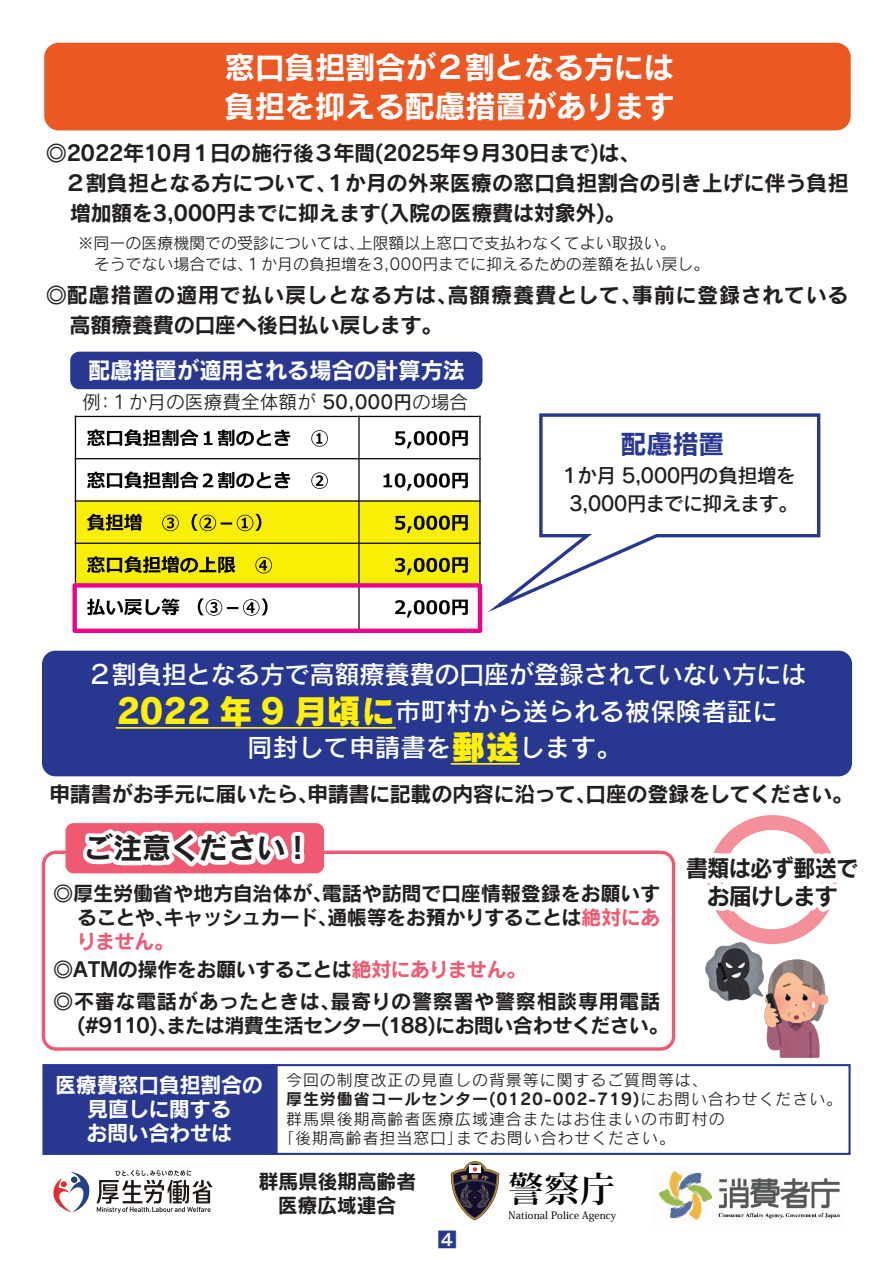
<style>
.page{position:relative;width:893px;height:1263px;background:#fff}
.page>*{position:absolute;margin:0;border:0;box-sizing:border-box;transform-origin:0 0}
.t1{font:700 34.8px "Koz Min Pro";color:#030303}
.t2{font:34.05px "Rodin Pro EB";color:#fff101}
.t3{font:30.9px/39px "Rodin Pro B";letter-spacing:-.03em;color:#fff}
.t4{font:29.7px "Rodin Pro B";letter-spacing:-.035em;color:#231f20}
.t5{font:26.4px "Rodin Pro B";color:#283890}
.t6{font:25.5px/37px "Rodin Pro DB";letter-spacing:-.02em;color:#fff}
.t7{font:25.5px "Rodin Pro DB";color:#fff}
.t8{font:23.4px/28px "Rodin Pro B";letter-spacing:-.045em;color:#231f20;text-align:center;scale:.96 1}
.t9{font:23.1px "Rodin Pro B";letter-spacing:-.02em;color:#fff}
.t10{font:21.3px/30px "Rodin Pro B";letter-spacing:-.02em;color:#231f20}
.t11{font:21.3px/24px "Rodin Pro B";letter-spacing:-.025em;color:#fff;text-align:center}
.t12{font:21.3px "Rodin Pro B";letter-spacing:.025em;color:#231f20}
.t13{font:21.3px "Rodin Pro B";letter-spacing:.03em;color:#231f20}
.t14{font:20.25px/24px "Rodin Pro B";letter-spacing:-.025em;color:#231f20}
.t15{font:20.25px "Rodin Pro B";letter-spacing:.025em;color:#231f20}
.t16{font:20.25px "Rodin Pro DB";color:#283890}
.t17{font:20.1px/28.3px "Rodin Pro DB";letter-spacing:-.05em;color:#231f20;text-align:center}
.t18{font:18.75px "Rodin Pro M";color:#231f20}
.t19{font:15.9px/21.3px "Rodin Pro M";color:#231f20}
.t20{font:15.9px/19.5px "Rodin Pro M";letter-spacing:.06em;color:#231f20}
.t21{font:15.9px "Rodin Pro B";letter-spacing:.06em;color:#231f20}
.t22{font:500 10.2px "Koz Min Pro";letter-spacing:.01em;color:#030303}
.s1{font-family:"Rodin Pro DB"}
.s2{font-family:"Rodin Pro EB";font-size:34.05px;color:#fff101}
.s3{color:#f05972}
.s4{font-family:"Rodin Pro M"}
</style>
<div class="page">
<div style="left:70px;top:352px;width:412px;height:37px;background:#283890;border-radius:9px"></div>
<div style="left:44px;top:43px;width:807px;height:87px;background:#eb5823;border-radius:14px"></div>
<div style="left:75px;top:501px;width:284px;height:42px;background:#f9ee06"></div>
<div style="left:359px;top:501px;width:121px;height:42px;background:#f9ee06"></div>
<div style="left:75px;top:543px;width:284px;height:42px;background:#f9ee06"></div>
<div style="left:359px;top:543px;width:121px;height:42px;background:#f9ee06"></div>
<hr style="left:358px;top:416px;width:2px;height:214px;background:#030303">
<hr style="left:75px;top:458px;width:406px;height:1px;background:#030303">
<hr style="left:75px;top:500px;width:406px;height:2px;background:#030303">
<hr style="left:75px;top:543px;width:406px;height:1px;background:#030303">
<hr style="left:75px;top:416px;width:1px;height:167px;background:#030303">
<hr style="left:75px;top:416px;width:406px;height:1px;background:#030303">
<svg style="left:87px;top:429px;width:241px;height:18px"></svg>
<svg style="left:395px;top:430px;width:73px;height:18px"></svg>
<svg style="left:87px;top:471px;width:241px;height:18px"></svg>
<svg style="left:383px;top:473px;width:85px;height:18px"></svg>
<svg style="left:87px;top:514px;width:174px;height:17px"></svg>
<svg style="left:395px;top:515px;width:73px;height:18px"></svg>
<svg style="left:87px;top:556px;width:185px;height:17px"></svg>
<svg style="left:395px;top:557px;width:73px;height:18px"></svg>
<svg style="left:87px;top:598px;width:181px;height:18px"></svg>
<svg style="left:395px;top:600px;width:73px;height:17px"></svg>
<svg style="left:476px;top:413px;width:345px;height:206px"></svg>
<div style="left:72px;top:583px;width:410px;height:50px;border:4px solid #ed028c"></div>
<div style="left:42px;top:850px;width:633px;height:201px;border:3px solid #f05972;border-radius:13px"></div>
<div style="left:66px;top:823px;width:258px;height:50px;background:#f05972;border-radius:8px"></div>
<svg style="left:79px;top:776px;width:230px;height:98px"></svg>
<div style="left:42px;top:651px;width:810px;height:125px;background:#283890;border-radius:13px"></div>
<hr style="left:116px;top:727px;width:279px;height:2px;background:#fff101">
<hr style="left:451px;top:763px;width:68px;height:2px;background:#fff101">
<svg style="left:707px;top:815px;width:130px;height:120px"></svg>
<img style="left:705px;top:935px;width:124px;height:124px">
<div style="left:43px;top:1065px;width:234px;height:89px;background:#283890"></div>
<div style="left:42px;top:1064px;width:236px;height:91px;border:2px solid #283890"></div>
<div style="left:269px;top:1064px;width:582px;height:91px;border:2px solid #283890"></div>
<svg style="left:451px;top:1161px;width:48px;height:59px"></svg>
<svg style="left:53px;top:1172px;width:37px;height:40px"></svg>
<svg style="left:96px;top:1170px;width:116px;height:43px"></svg>
<img style="left:653px;top:1166px;width:187px;height:55px">
<h3 class="t3" style="left:224px;top:46px;width:452px">窓口負担割合が２割となる方には負担を抑える配慮措置があります</h3>
<p class="t10" style="left:65px;top:137px;width:785px;text-indent:-19px">◎2022年10月１日の施行後３年間(2025年９月30日までは) 、<br>２割負担となる方について１、か月の外来医療の窓口負担割合の引き上げに伴う負担増加額を3,000円までに抑えます(入院の医療費は対象外。(</p>
<p class="t19" style="left:357px;top:231px;width:320px">上限額以上窓口で支払わなくてよい取扱い。</p>
<p class="t19" style="left:94px;top:231px;width:617px;text-indent:-16px">※同一の医療機関での受診については、<br>そうでない場合では１、か月の負担増を3,000円までに抑えるための差額を払い戻し。</p>
<p class="t12" style="left:632px;top:281px;width:218px">事前に登録されている</p>
<p class="t10" style="left:46px;top:279px;width:414px;text-align:center">◎配慮措置の適用で払い戻しとなる方は、高額療養費の口座へ後日払い戻します。</p>
<p class="t13" style="left:447px;top:281px;width:196px">高額療養費として、</p>
<p class="t9" style="left:88px;top:354px;width:379px">配慮措置が適用される場合の計算方法</p>
<p class="t18" style="left:96px;top:390px;width:374px">：１か月の医療費全体額が <span class="s1">50,000円</span>の場合</p>
<p class="t18" style="left:82px;top:390px;width:20px">例</p>
<p class="t5" style="left:621px;top:427px;width:106px">配慮措置</p>
<p class="t17" style="left:560px;top:460px;width:240px">１か月 5,000円の負担増を<br>3,000円までに抑えます。</p>
<p class="t6" style="left:293px;top:655px;width:514px;text-indent:-206px">２割負担となる方で高額療養費の口座が登録されていない方には<span class="s2">月頃に</span>市町村から送られる被保険者証に</p>
<h2 class="t2" style="left:116px;top:688px;width:170px">2022 年 9</h2>
<p class="t7" style="left:247px;top:731px;width:376px">同封して申請書を<span class="s2">郵送</span>します。</p>
<p class="t10" style="left:49px;top:778px;width:805px">申請書がお手元に届いたら申請書に記載の内容に沿って口座の登録をしてください。</p>
<p class="t10" style="left:297px;top:778px;width:23px">、</p>
<p class="t10" style="left:576px;top:778px;width:23px">、</p>
<h3 class="t4" style="left:83px;top:828px;width:231px">ご注意ください!</h3>
<p class="t14" style="left:77px;top:880px;width:585px;text-indent:-24px">◎厚生労働省や地方自治体が、<br>ることやキャッシュカード通帳等をお預かりすることは<span class="s3">絶対にあ</span></p>
<p class="t14" style="left:322px;top:880px;width:340px">電話や訪問で口座情報登録をお願いす</p>
<p class="t14" style="left:155px;top:904px;width:22px">、</p>
<p class="t14" style="left:53px;top:926px;width:474px;line-height:28.5px;text-indent:23px"><span class="s3">りません。<br></span>◎ATMの操作をお願いすることは<span class="s3">絶対にありません。</span></p>
<p class="t15" style="left:330px;top:987px;width:331px">最寄りの警察署や警察相談専用電話</p>
<p class="t14" style="left:318px;top:904px;width:22px">、</p>
<p class="t14" style="left:166px;top:988px;width:504px;text-indent:-113px">◎不審な電話があったときは、<br>または消費生活センター(188)にお問い合わせください。</p>
<p class="t14" style="left:77px;top:1012px;width:102px">(#9110)、</p>
<p class="t8" style="left:686px;top:853px;width:182px">書類は必ず郵送でお届けします</p>
<p class="t11" style="left:55px;top:1072px;width:210px">医療費窓口負担割合の見直しに関する<br>お問い合わせは</p>
<p class="t20" style="left:286px;top:1069px;width:423px">今回の制度改正の見直しの背景等に関するご質問等は、</p>
<p class="t21" style="left:286px;top:1088px;width:558px">厚生労働省コールセンター(0120-002-719)<span class="s4">にお問い合わせください。</span></p>
<p class="t20" style="left:456px;top:1108px;width:270px;text-indent:-170px">群馬県後期高齢者医療広域連合またはお住まいの市町村のまでお問い合わせください。</p>
<p class="t20" style="left:278px;top:1128px;width:186px">「後期高齢者担当窓口」</p>
<p class="t14" style="left:258px;top:1169px;width:159px;text-align:center">群馬県後期高齢者医療広域連合</p>
<p class="t16" style="left:437px;top:1226px;width:22px">4</p>
<h1 class="t1" style="left:508px;top:1164px;width:108px">警察庁</h1>
<p class="t22" style="left:508px;top:1207px;width:109px">National Police Agency</p>
</div>
